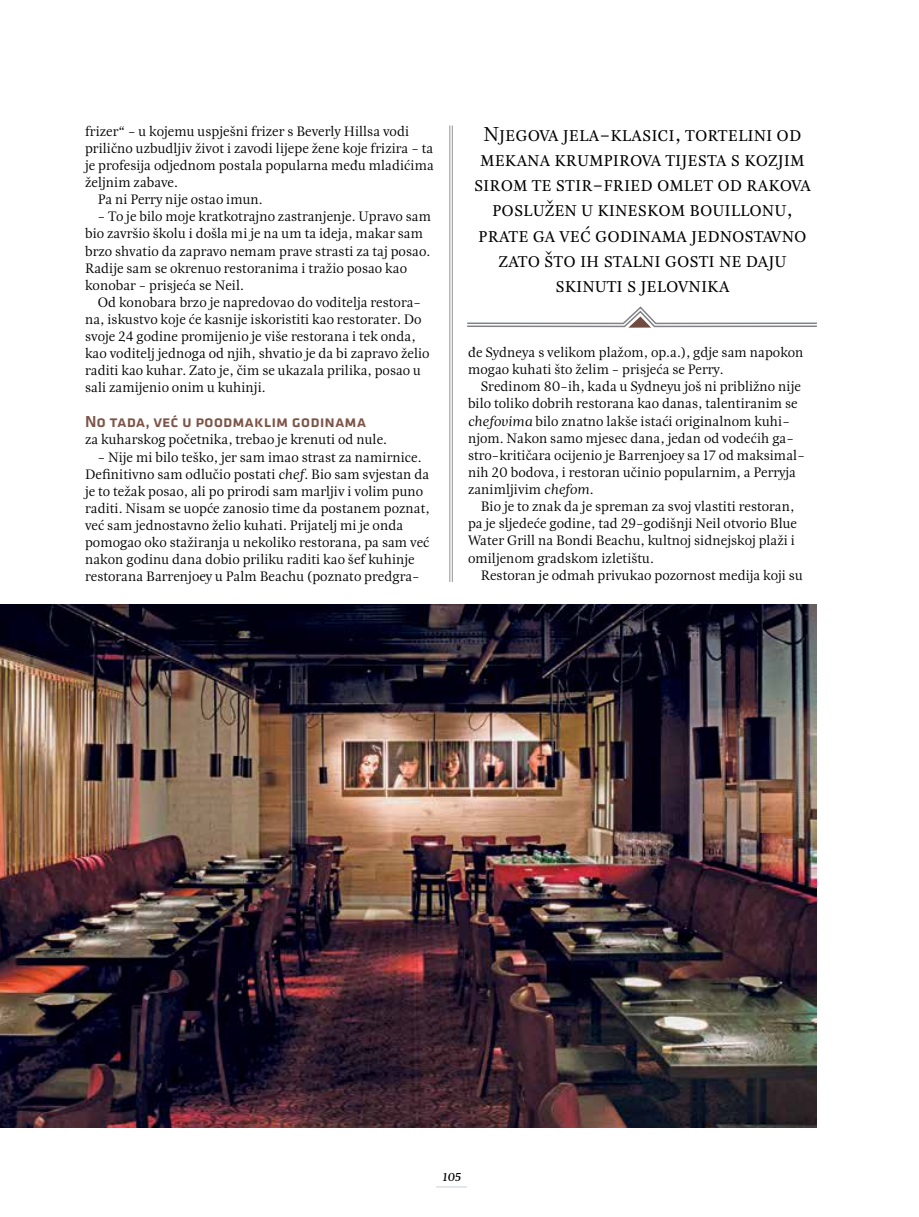
<style>
.page{position:relative;width:919px;height:1217px;background:#fff}
.page>*{position:absolute;margin:0;border:0;box-sizing:border-box;transform-origin:0 0}
.t1{font:21px/25.2px "Esta Pro";color:#000;text-align:center}
.t2{font:500 16.5px "Klavika";color:#7d5447}
.t3{font:14.25px/17.1px "Esta Pro";color:#000}
.t4{font:italic 700 12px "Esta Pro";color:#000}
.s1{font-style:italic}
</style>
<div class="page">
<hr style="left:452px;top:125px;width:1px;height:456px;background:#939598">
<hr style="left:449px;top:125px;width:1px;height:456px;background:#939598">
<hr style="left:436px;top:1185px;width:31px;height:2px;background:#d1d3d4">
<img style="left:0;top:604px;width:816px;height:523px">
<svg style="left:467px;top:306px;width:350px;height:22px"></svg>
<p class="t3" style="left:85px;top:122px;width:325px">frizer“ - u kojemu uspješni frizer s Beverly Hillsa vodi</p>
<p class="t3" style="left:85px;top:139px;width:349px">prilično uzbudljiv život i zavodi lijepe žene koje frizira - ta</p>
<p class="t3" style="left:85px;top:156px;width:350px">je profesija odjednom postala popularna među mladićima</p>
<p class="t3" style="left:85px;top:173px;width:94px">željnim zabave.</p>
<p class="t3" style="left:98px;top:191px;width:166px">Pa ni Perry nije ostao imun.</p>
<p class="t3" style="left:85px;top:208px;width:347px;text-indent:13px">- To je bilo moje kratkotrajno zastranjenje. Upravo sam bio završio školu i došla mi je na um ta ideja, makar sam brzo shvatio da zapravo nemam prave strasti za taj posao.<br>Radije sam se okrenuo restoranima i tražio posao kao konobar - prisjeća se Neil.</p>
<p class="t3" style="left:85px;top:293px;width:346px;text-indent:13px">Od konobara brzo je napredovao do voditelja restora&shy;na, iskustvo koje će kasnije iskoristiti kao restorater. Do svoje 24 godine promijenio je više restorana i tek onda, kao voditelj jednoga od njih, shvatio je da bi zapravo želio raditi kao kuhar. Zato je, čim se ukazala prilika, posao u sali zamijenio onim u kuhinji.</p>
<p class="t2" style="left:85px;top:410px;width:282px">No tada, već u poodmaklim godinama</p>
<p class="t3" style="left:85px;top:431px;width:303px">za kuharskog početnika, trebao je krenuti od nule.</p>
<p class="t3" style="left:85px;top:448px;width:346px;text-indent:13px">- Nije mi bilo teško, jer sam imao strast za namirnice.<br>Definitivno sam odlučio postati <span class="s1">chef</span>. Bio sam svjestan da je to težak posao, ali po prirodi sam marljiv i volim puno raditi. Nisam se uopće zanosio time da postanem poznat, već sam jednostavno želio kuhati. Prijatelj mi je onda pomogao oko stažiranja u nekoliko restorana, pa sam već nakon godinu dana dobio priliku raditi kao šef kuhinje restorana Barrenjoey u Palm Beachu (poznato predgra-</p>
<h1 class="t1" style="left:474px;top:121px;width:338px">Njegova jela-klasici, tortelini od mekana krumpirova tijesta s kozjim sirom te stir-fried omlet od rakova poslužen u kineskom bouillonu, prate ga već godinama jednostavno zato što ih stalni gosti ne daju skinuti s jelovnika</h1>
<p class="t3" style="left:468px;top:343px;width:337px">đe Sydneya s velikom plažom, op.a.), gdje sam napokon mogao kuhati što želim - prisjeća se Perry.</p>
<p class="t3" style="left:468px;top:378px;width:338px;text-indent:13px">Sredinom 80-ih, kada u Sydneyu još ni približno nije bilo toliko dobrih restorana kao danas, talentiranim se <span class="s1">chefovima</span> bilo znatno lakše istaći originalnom kuhi&shy;njom. Nakon samo mjesec dana, jedan od vodećih ga&shy;stro-kritičara ocijenio je Barrenjoey sa 17 od maksimal&shy;nih 20 bodova, i restoran učinio popularnim, a Perryja zanimljivim <span class="s1">chefom</span>.</p>
<p class="t3" style="left:468px;top:497px;width:330px;text-indent:13px">Bio je to znak da je spreman za svoj vlastiti restoran, pa je sljedeće godine, tad 29-godišnji Neil otvorio Blue Water Grill na Bondi Beachu, kultnoj sidnejskoj plaži i omiljenom gradskom izletištu.</p>
<p class="t3" style="left:480px;top:566px;width:323px">Restoran je odmah privukao pozornost medija koji su</p>
<p class="t4" style="left:442px;top:1169px;width:20px">105</p>
</div>
